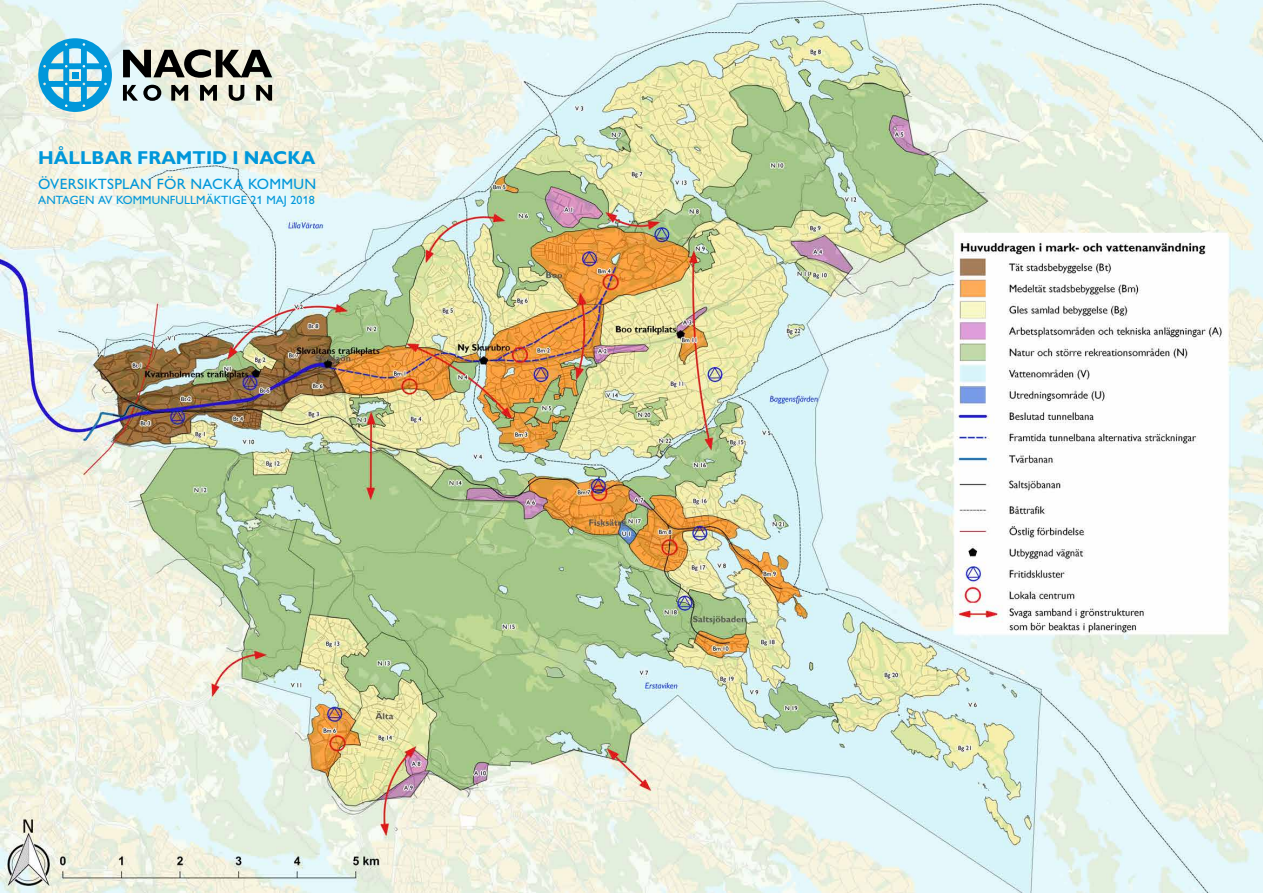
<style>
.page{position:relative;width:1263px;height:893px;background:#fff}
.page>*{position:absolute;margin:0;border:0;box-sizing:border-box;transform-origin:0 0}
.t1{font:700 18.75px "Gill Sans MT For Nacka";color:#0097da}
.t2{font:500 15px "Gill Sans MT For Nacka";letter-spacing:.02em;color:#0097da}
.t3{font:500 12px "Gill Sans MT For Nacka";letter-spacing:.01em;color:#0097da}
</style>
<div class="page">
<img style="left:0;top:0;width:1263px;height:893px">
<svg style="left:123px;top:49px;width:149px;height:29px;background:#7a7a71"></svg>
<svg style="left:123px;top:85px;width:38px;height:16px"></svg>
<svg style="left:171px;top:85px;width:17px;height:16px"></svg>
<svg style="left:200px;top:85px;width:17px;height:16px"></svg>
<svg style="left:229px;top:85px;width:15px;height:16px"></svg>
<svg style="left:256px;top:85px;width:16px;height:16px"></svg>
<svg style="left:38px;top:38px;width:74px;height:74px;background:#68bfe0"></svg>
<h1 class="t1" style="left:38px;top:146px;width:279px">HÅLLBAR FRAMTID I NACKA</h1>
<p class="t2" style="left:38px;top:175px;width:279px">ÖVERSIKTSPLAN FÖR NACKA KOMMUN</p>
<p class="t3" style="left:38px;top:193px;width:278px">ANTAGEN AV KOMMUNFULLMÄKTIGE 21 MAJ 2018</p>
</div>
